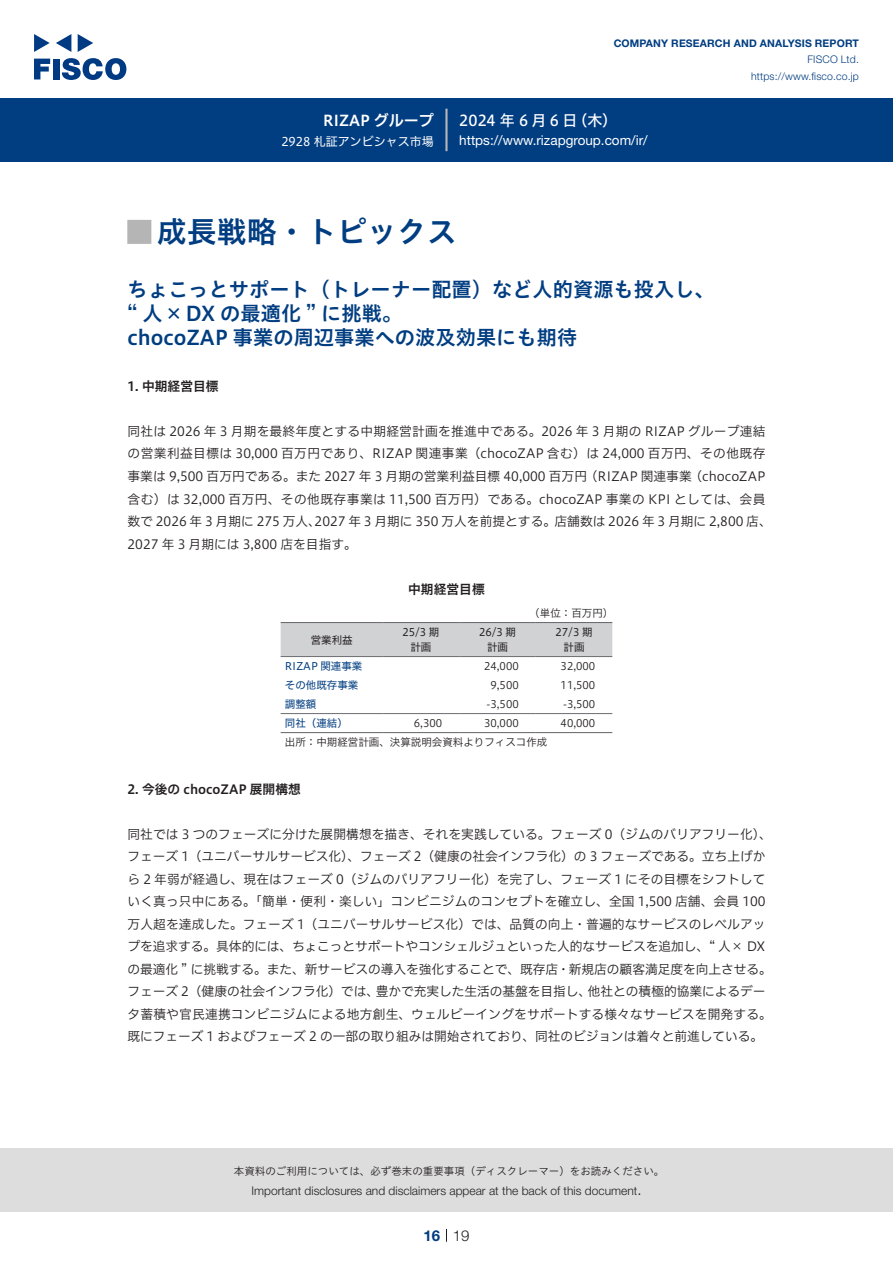
<style>
.page{position:relative;width:893px;height:1263px;background:#fff}
.page>*{position:absolute;margin:0;border:0;box-sizing:border-box;transform-origin:0 0}
.t1{font:30px "Hiragino UD Sans Std N W6";color:#003d81}
.t2{font:24px "Hiragino UD Sans Std N W6";color:#b5b5b6}
.中タイトル{font:20.25px/24px "Hiragino UD Sans Std W6";color:#003d81}
.t3{font:15px "Hiragino UD Sans F Std N W5";letter-spacing:.225em;color:#fff}
.t4{font:15px "Hiragino UD Sans F Std N W6";color:#fff}
.t5{font:300 15px "Helvetica Neue LT Std";color:#231f20}
.t6{font:700 15px "Helvetica Neue LT Std";color:#003d81}
.t7{font:13.5px "Helvetica Neue LT Std";color:#fff}
.本文{font:12.75px/22.5px "Hiragino UD Sans F Std N W3";color:#231f20}
.本文-2{font:12.75px "Hiragino UD Sans F Std N W3";letter-spacing:.035em;color:#231f20}
.小タイトル{font:12.75px "Hiragino UD Sans F Std N W6";color:#231f20}
.チャートタイトル{font:12.75px "Hiragino UD Sans F Std N W6";color:#231f20}
.t8{font:300 12px "Helvetica Neue LT Std";color:#231f20}
.t9{font:12px "Hiragino UD Sans F Std N W4";color:#fff}
.表数字{font:10.5px "Hiragino UD Sans F Std N W3";color:#231f20}
.t10{font:10.5px "Hiragino UD Sans Std W3";color:#231f20}
.t11{font:700 10.5px "Helvetica Neue LT Std";letter-spacing:.015em;color:#003d81}
.t12{font:300 10.5px/16.5px "Helvetica Neue LT Std";letter-spacing:.015em;color:#003d81;text-align:right}
.表上{font:10.5px "Hiragino UD Sans F Std N W4";color:#231f20}
.表左{font:10.5px "Hiragino UD Sans F Std N W4";color:#003d81}
.表組み基本スタイル{font:10.5px "Hiragino UD Sans F Std N W3";color:#231f20}
.表単位{font:10.5px "Hiragino UD Sans F Std N W3";color:#231f20}
</style>
<div class="page">
<div style="left:0;top:1148px;width:893px;height:64px;background:#ddd"></div>
<svg style="left:34px;top:59px;width:16px;height:20px"></svg>
<div style="left:53px;top:59px;width:6px;height:20px;background:#003a83"></div>
<svg style="left:62px;top:58px;width:64px;height:22px"></svg>
<svg style="left:34px;top:34px;width:16px;height:18px"></svg>
<svg style="left:78px;top:34px;width:15px;height:18px"></svg>
<svg style="left:56px;top:34px;width:15px;height:18px"></svg>
<div style="left:0;top:98px;width:893px;height:64px;background:#003d81"></div>
<hr style="left:445px;top:109px;width:3px;height:42px;background:#b5b5b6">
<svg style="left:446px;top:1229px;width:1px;height:13px"></svg>
<div style="left:281px;top:623px;width:331px;height:33px;background:#d1d2d4"></div>
<hr style="left:281px;top:656px;width:102px;height:1px;background:#6c6d70">
<hr style="left:383px;top:656px;width:76px;height:1px;background:#6c6d70">
<hr style="left:459px;top:656px;width:77px;height:1px;background:#6c6d70">
<hr style="left:536px;top:656px;width:76px;height:1px;background:#6c6d70">
<hr style="left:281px;top:713px;width:102px;height:1px;background:#6c6d70">
<hr style="left:383px;top:713px;width:76px;height:1px;background:#6c6d70">
<hr style="left:459px;top:713px;width:77px;height:1px;background:#6c6d70">
<hr style="left:536px;top:713px;width:76px;height:1px;background:#6c6d70">
<hr style="left:281px;top:622px;width:102px;height:1px;background:#6c6d70">
<hr style="left:383px;top:622px;width:76px;height:1px;background:#6c6d70">
<hr style="left:459px;top:622px;width:77px;height:1px;background:#6c6d70">
<hr style="left:536px;top:622px;width:76px;height:1px;background:#6c6d70">
<hr style="left:281px;top:732px;width:102px;height:1px;background:#6c6d70">
<hr style="left:383px;top:732px;width:76px;height:1px;background:#6c6d70">
<hr style="left:459px;top:732px;width:77px;height:1px;background:#6c6d70">
<hr style="left:536px;top:732px;width:76px;height:1px;background:#6c6d70">
<p class="t4" style="left:323px;top:109px;width:112px">RIZAP グループ</p>
<p class="t9" style="left:281px;top:132px;width:154px">2928 札証アンビシャス市場</p>
<p class="t11" style="left:614px;top:37px;width:247px">COMPANY RESEARCH AND ANALYSIS REPORT</p>
<p class="t12" style="left:751px;top:51px;width:109px">FISCO Ltd. https://www.fisco.co j p.</p>
<p class="t3" style="left:459px;top:109px;width:120px">2024年6月6日</p>
<p class="t3" style="left:573px;top:109px;width:46px">（木(</p>
<p class="t7" style="left:459px;top:132px;width:190px">https://www.rizapgroup.com /i r/</p>
<p class="t1" style="left:157px;top:209px;width:301px">成長戦略・トピックス</p>
<p class="t2" style="left:128px;top:213px;width:25px">█</p>
<p class="中タイトル" style="left:128px;top:276px;width:589px">ちょこっとサポート（トレーナー配置）など人的資源も投入し、“ 人 × DX の最適化 ” に挑戦。<br>chocoZAP 事業の周辺事業への波及効果にも期待</p>
<p class="小タイトル" style="left:128px;top:376px;width:93px">1. 中期経営目標</p>
<p class="本文" style="left:128px;top:419px;width:639px;text-align:right">同社は 2026 年 3 月期を最終年度とする中期経営計画を推進中である。2026 年 3 月期の RIZAP グループ連結の営業利益目標は 30,000 百万円であり、RIZAP 関連事業（chocoZAP 含む）は 24,000 百万円、その他既存（chocoZAP</p>
<p class="本文" style="left:128px;top:464px;width:461px">事業は 9,500 百万円である。また 2027 年 3 月期の営業利益目標 40,000 百万円</p>
<p class="本文-2" style="left:128px;top:489px;width:639px">含む）は 32,000 百万円、その他既存事業は 11,500 百万円）である。chocoZAP 事業の KPI としては、会員</p>
<p class="本文" style="left:315px;top:509px;width:459px">2027 年 3 月期に 350 万人を前提とする。店舗数は 2026 年 3 月期に 2,800 店、</p>
<p class="本文" style="left:585px;top:464px;width:108px">（RIZAP 関連事業</p>
<p class="本文" style="left:128px;top:509px;width:231px">数で 2026 年 3 月期に 275 万人、<br>2027 年 3 月期には 3,800 店を目指す。</p>
<p class="チャートタイトル" style="left:408px;top:579px;width:78px">中期経営目標</p>
<p class="表単位" style="left:529px;top:605px;width:85px">（単位：百万円(</p>
<p class="表上" style="left:311px;top:632px;width:43px">営業利益</p>
<p class="表左" style="left:285px;top:658px;width:79px">RIZAP 関連事業</p>
<p class="表上" style="left:402px;top:624px;width:39px">25/3 期</p>
<p class="表上" style="left:410px;top:639px;width:22px">計画</p>
<p class="表上" style="left:479px;top:624px;width:39px">26/3 期</p>
<p class="表上" style="left:487px;top:639px;width:22px">計画</p>
<p class="表数字" style="left:484px;top:658px;width:36px">24,000</p>
<p class="表上" style="left:556px;top:624px;width:39px">27/3 期</p>
<p class="表上" style="left:564px;top:639px;width:22px">計画</p>
<p class="表数字" style="left:561px;top:658px;width:36px">32,000</p>
<p class="表左" style="left:285px;top:677px;width:75px">その他既存事業</p>
<p class="表数字" style="left:490px;top:677px;width:30px">9,500</p>
<p class="表数字" style="left:561px;top:677px;width:36px">11,500</p>
<p class="表左" style="left:285px;top:696px;width:33px">調整額</p>
<p class="表数字" style="left:486px;top:696px;width:34px">-3,500</p>
<p class="表数字" style="left:563px;top:696px;width:34px">-3,500</p>
<p class="表左" style="left:285px;top:715px;width:64px">同社（連結(</p>
<p class="表組み基本スタイル" style="left:285px;top:734px;width:264px">出所：中期経営計画、決算説明会資料よりフィスコ作成</p>
<p class="小タイトル" style="left:128px;top:779px;width:175px">2. 今後の chocoZAP 展開構想</p>
<p class="本文" style="left:128px;top:822px;width:646px">同社では 3 つのフェーズに分けた展開構想を描き、それを実践している。フェーズ （0 ジムのバリアフリー化、(</p>
<p class="本文" style="left:127px;top:844px;width:639px">フェーズ （1 ユニバーサルサービス化）、フェーズ （2 健康の社会インフラ化）の 3 フェーズである。立ち上げか</p>
<p class="本文" style="left:127px;top:867px;width:639px">ら 2 年弱が経過し、現在はフェーズ （0 ジムのバリアフリー化）を完了し、フェーズ 1 にその目標をシフトして</p>
<p class="本文" style="left:127px;top:889px;width:639px">いく真っ只中にある。「簡単・便利・楽しい」コンビニジムのコンセプトを確立し、全国 1,500 店舗、会員 100</p>
<p class="本文" style="left:128px;top:912px;width:639px">万人超を達成した。フェーズ （1 ユニバーサルサービス化）では、品質の向上・普遍的なサービスのレベルアッ</p>
<p class="本文" style="left:127px;top:934px;width:639px">プを追求する。具体的には、ちょこっとサポートやコンシェルジュといった人的なサービスを追加し、“ 人× DX</p>
<p class="本文" style="left:128px;top:957px;width:646px">の最適化 ” に挑戦する。また、新サービスの導入を強化することで、既存店・新規店の顧客満足度を向上させる。</p>
<p class="本文" style="left:588px;top:979px;width:179px">他社との積極的協業によるデー</p>
<p class="表数字" style="left:414px;top:715px;width:30px">6,300</p>
<p class="表数字" style="left:484px;top:715px;width:36px">30,000</p>
<p class="表数字" style="left:561px;top:715px;width:36px">40,000</p>
<p class="本文" style="left:127px;top:979px;width:646px">フェーズ （2 健康の社会インフラ化）では、<br>タ蓄積や官民連携コンビニジムによる地方創生、ウェルビーイングをサポートする様々なサービスを開発する。既にフェーズ 1 およびフェーズ 2 の一部の取り組みは開始されており、同社のビジョンは着々と前進している。</p>
<p class="本文" style="left:376px;top:979px;width:217px">豊かで充実した生活の基盤を目指し、</p>
<p class="t10" style="left:234px;top:1163px;width:432px">本資料のご利用については、必ず巻末の重要事項（ディスクレーマー）をお読みください。</p>
<p class="t5" style="left:637px;top:1180px;width:6px">.</p>
<p class="t8" style="left:251px;top:1183px;width:387px">Important disclosures and disclaimers appear at the back of this document</p>
<p class="t6" style="left:423px;top:1226px;width:18px">16</p>
<p class="t5" style="left:453px;top:1226px;width:18px">19</p>
</div>
